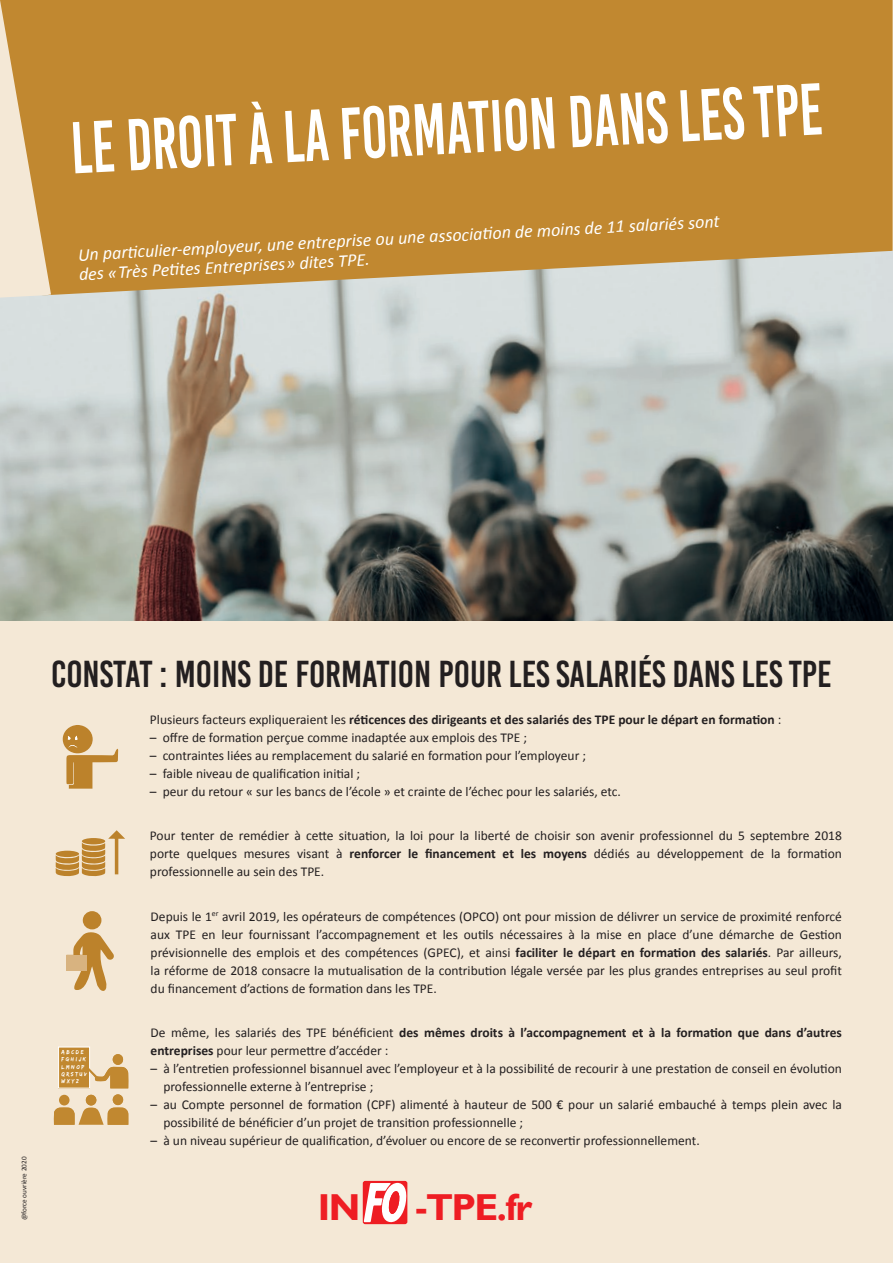
<style>
.page{position:relative;width:893px;height:1263px;background:#fff}
.page>*{position:absolute;margin:0;border:0;box-sizing:border-box;transform-origin:0 0}
.t1{font:73.2px "Bebas Kai";color:#fff;scale:.82 1}
.t2{font:37.5px "Bebas Kai";color:#231f20}
.t3{font:700 37.5px "Gill Sans";letter-spacing:-.04em;color:#ee1d23}
.t4{font:italic 18px/19.5px "Calibri";color:#fff}
.t5{font:13.5px/18px "Calibri";color:#231f20;text-align:justify}
.t6{font:700 13.5px/18px "Calibri";color:#231f20}
.t7{font:7.2px "Calibri";color:#231f20}
.t8{font:6px/7.2px "Edo SZ";color:#fff}
.s1{font-weight:400}
.s2{font-weight:700}
</style>
<div class="page">
<div style="left:51px;top:0;width:842px;height:251px;background:#c18830"></div>
<svg style="left:0;top:0;width:51px;height:251px"></svg>
<img style="left:0;top:251px;width:893px;height:371px">
<div style="left:0;top:622px;width:893px;height:641px;background:#f4e8d6"></div>
<div style="left:363px;top:1181px;width:44px;height:43px;background:#ee1d23;border-radius:2px"></div>
<svg style="left:364px;top:1183px;width:44px;height:39px"></svg>
<div style="left:83px;top:911px;width:18px;height:18px;background:#bc822b;border-radius:50%"></div>
<svg style="left:66px;top:932px;width:48px;height:59px"></svg>
<div style="left:66px;top:955px;width:21px;height:15px;background:#d8b380"></div>
<svg style="left:56px;top:830px;width:69px;height:46px"></svg>
<div style="left:56px;top:851px;width:23px;height:6px;background:#bc822b;border-radius:50%"></div>
<div style="left:82px;top:838px;width:23px;height:6px;background:#bc822b;border-radius:50%"></div>
<div style="left:59px;top:1047px;width:31px;height:41px;background:#c18830"></div>
<div style="left:58px;top:1046px;width:32px;height:43px;border:1px solid #fff"></div>
<svg style="left:54px;top:1054px;width:74px;height:71px"></svg>
<div style="left:86px;top:1095px;width:10px;height:10px;background:#c18830;border-radius:50%"></div>
<div style="left:59px;top:1095px;width:11px;height:10px;background:#c18830;border-radius:50%"></div>
<div style="left:113px;top:1094px;width:10px;height:11px;background:#c18830;border-radius:50%"></div>
<div style="left:113px;top:1054px;width:10px;height:11px;background:#c18830;border-radius:50%"></div>
<svg style="left:63px;top:725px;width:55px;height:64px"></svg>
<h1 class="t1" style="left:69px;top:109px;width:919px;rotate:-3deg">LE DROIT À LA FORMATION DANS LES TPE</h1>
<h3 class="t4" style="left:78px;top:244px;width:644px;rotate:-3deg">Un parti culier-employeur, une entreprise ou une associati on de moins de 11 salariés sont des «Très Peti tes Entreprises» dites TPE.</h3>
<p class="t7" style="left:19px;top:1220px;width:65px;rotate:-90deg">@force ouvrière 2020</p>
<h2 class="t2" style="left:51px;top:654px;width:782px">CONSTAT : MOINS DE FORMATION POUR LES SALARIÉS DANS LES TPE</h2>
<p class="t6" style="left:150px;top:710px;width:633px"><span class="s1">Plusieurs facteurs expliqueraient les</span> réticences des dirigeants et des salariés des TPE pour le départ en formation <span class="s1">:</span></p>
<p class="t5" style="left:150px;top:729px;width:379px">– offre de formation perçue comme inadaptée aux emplois des TPE ;</p>
<p class="t5" style="left:150px;top:747px;width:438px">– contraintes liées au remplacement du salarié en formation pour l’employeur ;</p>
<p class="t5" style="left:150px;top:765px;width:212px">– faible niveau de qualification initial ;</p>
<p class="t5" style="left:150px;top:783px;width:473px">– peur du retour « sur les bancs de l’école » et crainte de l’échec pour les salariés, etc.</p>
<p class="t8" style="left:61px;top:1048px;width:27px">A b c d e f g h i j k l m n o p q r s t u v w x y z</p>
<p class="t5" style="left:150px;top:826px;width:693px">Pour tenter de remédier à cette situation, la loi pour la liberté de choisir son avenir professionnel du 5 septembre 2018 porte quelques mesures visant à <span class="s2">renforcer le financement et les moyens</span> dédiés au développement de la formation professionnelle au sein des TPE.</p>
<p class="t5" style="left:151px;top:907px;width:693px">Depuis le 1<sup>er</sup> avril 2019, les opérateurs de compétences (OPCO) ont pour mission de délivrer un service de proximité renforcé aux TPE en leur fournissant l’accompagnement et les outils nécessaires à la mise en place d’une démarche de Gestion prévisionnelle des emplois et des compétences (GPEC), et ainsi <span class="s2">faciliter le départ en formation des salariés</span>. Par ailleurs, la réforme de 2018 consacre la mutualisation de la contribution légale versée par les plus grandes entreprises au seul profit du financement d’actions de formation dans les TPE.</p>
<p class="t6" style="left:151px;top:1023px;width:693px"><span class="s1">De même, les salariés des TPE bénéficient</span> des mêmes droits à l’accompagnement et à la formation que dans d’autres entreprises <span class="s1">pour leur permettre d’accéder :</span></p>
<p class="t5" style="left:163px;top:1059px;width:680px;text-indent:-13px">– à l’entretien professionnel bisannuel avec l’employeur et à la possibilité de recourir à une prestation de conseil en évolution professionnelle externe à l’entreprise ;</p>
<p class="t5" style="left:163px;top:1095px;width:680px;text-indent:-13px">– au Compte personnel de formation (CPF) alimenté à hauteur de 500 € pour un salarié embauché à temps plein avec la possibilité de bénéficier d’un projet de transition professionnelle ;</p>
<p class="t5" style="left:151px;top:1131px;width:551px">– à un niveau supérieur de qualification, d’évoluer ou encore de se reconvertir professionnellement.</p>
<h2 class="t3" style="left:318px;top:1185px;width:44px">IN</h2>
<h2 class="t3" style="left:415px;top:1185px;width:119px">-TPE.fr</h2>
</div>
